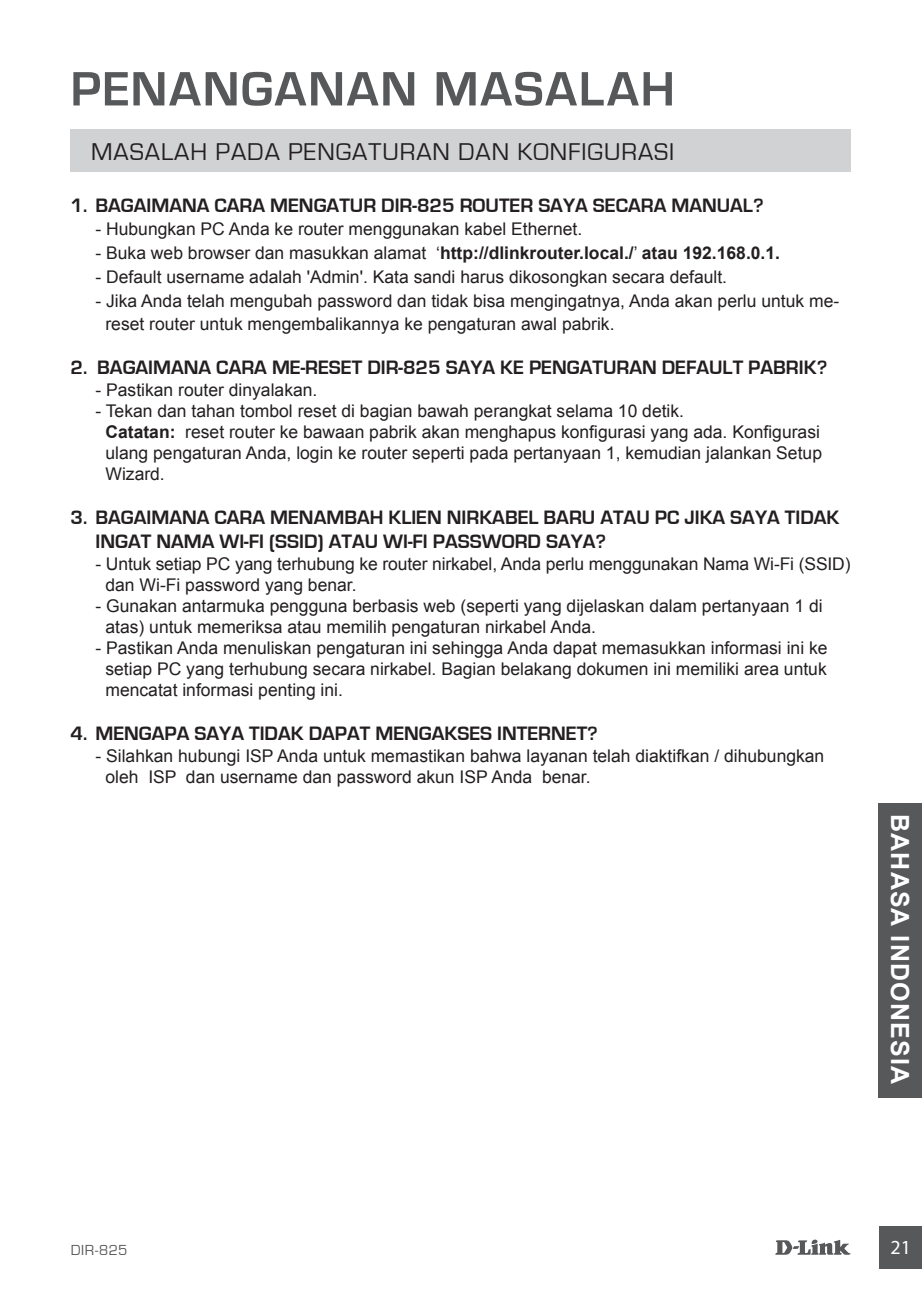
<style>
.page{position:relative;width:922px;height:1297px;background:#fff}
.page>*{position:absolute;margin:0;border:0;box-sizing:border-box;transform-origin:0 0}
.t1{font:700 50px "Eurostile";letter-spacing:.035em;color:#57585a}
.t2{font:25px "Eurostile";letter-spacing:.04em;color:#231f20}
.t3{font:700 25px "Arial";letter-spacing:.05em;color:#fff}
.t4{font:700 20px/24px "Eurostile";color:#231f20}
.t5{font:20px "Myriad Pro";color:#fff}
.t6{font:17.5px/21px "Arial";color:#231f20}
.t7{font:700 17.5px "Arial";color:#231f20}
.t8{font:15px "Eurostile";letter-spacing:.03em;color:#57585a}
.s1{font-weight:400}
.s2{font-weight:700}
</style>
<div class="page">
<svg style="left:775px;top:1239px;width:75px;height:16px"></svg>
<div style="left:879px;top:1226px;width:42px;height:43px;background:#57585a"></div>
<div style="left:878px;top:803px;width:43px;height:294px;background:#57585a"></div>
<div style="left:70px;top:130px;width:780px;height:42px;background:#d1d2d4"></div>
<h1 class="t1" style="left:70px;top:62px;width:605px">PENANGANAN MASALAH</h1>
<h2 class="t2" style="left:91px;top:138px;width:584px">MASALAH PADA PENGATURAN DAN KONFIGURASI</h2>
<p class="t4" style="left:70px;top:193px;width:694px">1. BAGAIMANA CARA MENGATUR DIR-825 ROUTER SAYA SECARA MANUAL?</p>
<p class="t6" style="left:95px;top:219px;width:488px">- Hubungkan PC Anda ke router menggunakan kabel Ethernet.</p>
<p class="t7" style="left:95px;top:241px;width:686px"><span class="s1">- Buka web browser dan masukkan alamat ‘</span>http://dlinkrouter.local./<span class="s1">’</span> atau 192.168.0.1.</p>
<p class="t6" style="left:95px;top:267px;width:633px">- Default username adalah 'Admin'. Kata sandi harus dikosongkan secara default.</p>
<p class="t6" style="left:105px;top:290px;width:735px;line-height:22.8px;text-indent:-10px">- Jika Anda telah mengubah password dan tidak bisa mengingatnya, Anda akan perlu untuk me&shy;reset router untuk mengembalikannya ke pengaturan awal pabrik.</p>
<p class="t4" style="left:70px;top:355px;width:758px">2. BAGAIMANA CARA ME-RESET DIR-825 SAYA KE PENGATURAN DEFAULT PABRIK?</p>
<p class="t6" style="left:95px;top:379px;width:223px">- Pastikan router dinyalakan.</p>
<p class="t6" style="left:105px;top:400px;width:718px;text-indent:-10px">- Tekan dan tahan tombol reset di bagian bawah perangkat selama 10 detik.<br><span class="s2">Catatan:</span> reset router ke bawaan pabrik akan menghapus konfigurasi yang ada. Konfigurasi ulang pengaturan Anda, login ke router seperti pada pertanyaan 1, kemudian jalankan Setup Wizard.</p>
<p class="t4" style="left:95px;top:505px;width:745px;text-indent:-25px">3. BAGAIMANA CARA MENAMBAH KLIEN NIRKABEL BARU ATAU PC JIKA SAYA TIDAK<br>INGAT NAMA WI-FI (SSID) ATAU WI-FI PASSWORD SAYA?</p>
<p class="t6" style="left:105px;top:553px;width:746px;text-indent:-10px">- Untuk setiap PC yang terhubung ke router nirkabel, Anda perlu menggunakan Nama Wi-Fi (SSID) dan Wi-Fi password yang benar.</p>
<p class="t6" style="left:105px;top:595px;width:718px;text-indent:-10px">- Gunakan antarmuka pengguna berbasis web (seperti yang dijelaskan dalam pertanyaan 1 di atas) untuk memeriksa atau memilih pengaturan nirkabel Anda.</p>
<p class="t6" style="left:105px;top:637px;width:723px;text-align:justify;text-indent:-10px">- Pastikan Anda menuliskan pengaturan ini sehingga Anda dapat memasukkan informasi ini ke setiap PC yang terhubung secara nirkabel. Bagian belakang dokumen ini memiliki area untuk mencatat informasi penting ini.</p>
<p class="t4" style="left:70px;top:721px;width:528px">4. MENGAPA SAYA TIDAK DAPAT MENGAKSES INTERNET?</p>
<p class="t6" style="left:105px;top:745px;width:720px;text-indent:-10px">- Silahkan hubungi ISP Anda untuk memastikan bahwa layanan telah diaktifkan / dihubungkan oleh ISP dan username dan password akun ISP Anda benar.</p>
<h2 class="t3" style="left:916px;top:814px;width:271px;rotate:90deg">BAHASA INDONESIA</h2>
<p class="t8" style="left:71px;top:1241px;width:58px">DIR-825</p>
<p class="t5" style="left:890px;top:1235px;width:22px">21</p>
</div>
